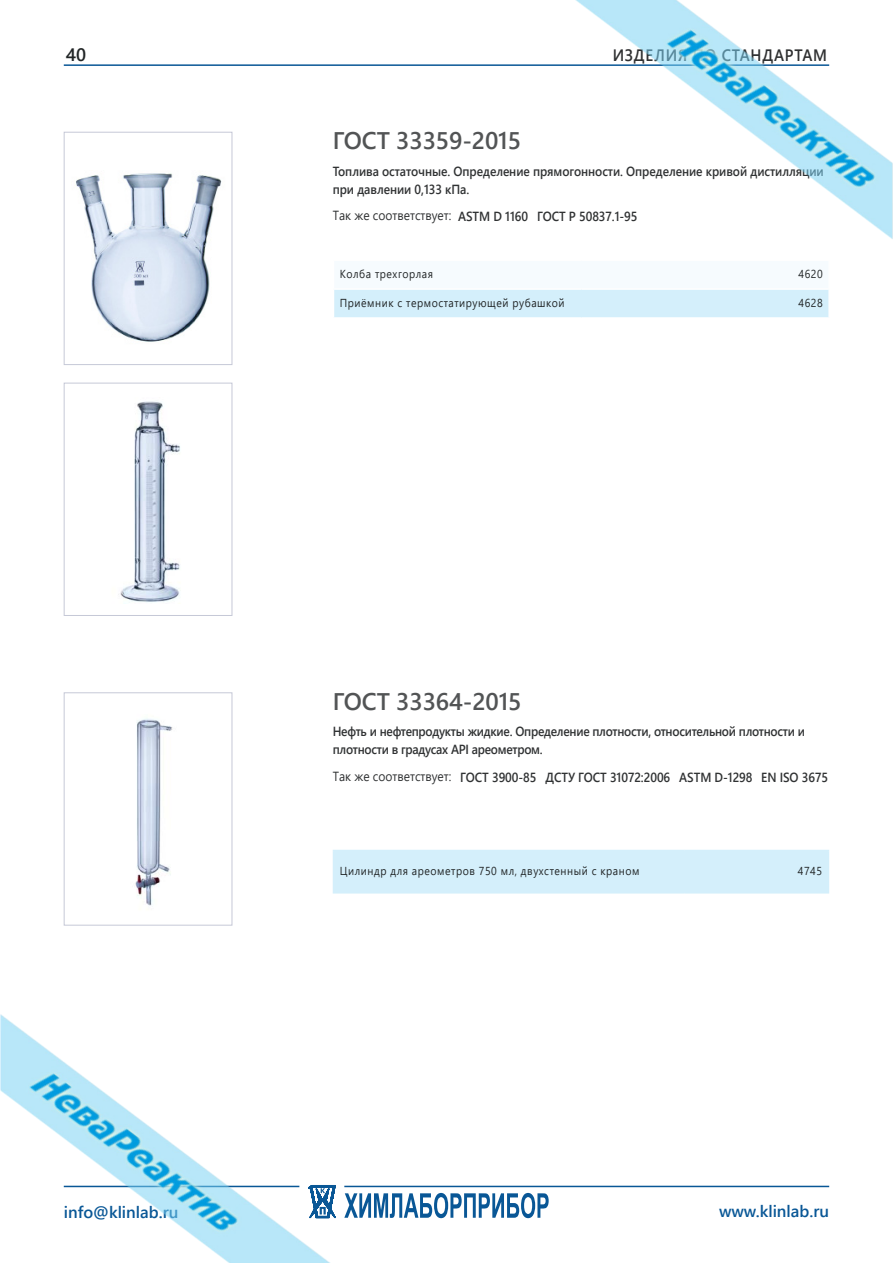
<style>
.page{position:relative;width:893px;height:1263px;background:#fff}
.page>*{position:absolute;margin:0;border:0;box-sizing:border-box;transform-origin:0 0}
.оглавление_гост{font:600 24px "Segoe UI";letter-spacing:-.005em;color:#525455}
.t1{font:600 18px "Segoe UI";color:#212526}
.t2{font:600 16.5px "Segoe UI";color:#095796}
.t3{font:600 16.5px "Segoe UI";letter-spacing:.05em;color:#2f3031;scale:.91 1}
.оглавление_гост-2{font:600 13.2px/18px "Segoe UI";letter-spacing:-.005em;color:#303233;scale:.91 1}
.t4{font:13.2px "Segoe UI";color:#303233;scale:.91 1}
.t5{font:11.55px "Segoe UI";letter-spacing:.05em;color:#212526;scale:.91 1}
</style>
<div class="page">
<img style="left:0;top:0;width:893px;height:1263px">
<h2 class="t1" style="left:66px;top:38px;width:22px">40</h2>
<p class="t3" style="left:613px;top:40px;width:237px">ИЗДЕЛИЯ ПО СТАНДАРТАМ</p>
<p class="оглавление_гост" style="left:333px;top:118px;width:190px">ГОСТ 33359-2015</p>
<p class="оглавление_гост-2" style="left:333px;top:161px;width:541px">Топлива остаточные. Определение прямогонности. Определение кривой дистилляции при давлении 0,133 кПа.</p>
<p class="t4" style="left:333px;top:203px;width:132px">Так же соответствует:</p>
<p class="оглавление_гост-2" style="left:458px;top:207px;width:78px">ASTM D 1160</p>
<p class="оглавление_гост-2" style="left:537px;top:207px;width:112px">ГОСТ Р 50837.1-95</p>
<p class="t5" style="left:340px;top:263px;width:104px">Колба трехгорлая</p>
<p class="t5" style="left:799px;top:263px;width:28px">4620</p>
<p class="t5" style="left:340px;top:292px;width:249px">Приёмник с термостатирующей рубашкой</p>
<p class="t5" style="left:799px;top:292px;width:28px">4628</p>
<p class="оглавление_гост" style="left:333px;top:679px;width:190px">ГОСТ 33364-2015</p>
<p class="оглавление_гост-2" style="left:333px;top:722px;width:520px">Нефть и нефтепродукты жидкие. Определение плотности, относительной плотности и плотности в градусах API ареометром.</p>
<p class="t4" style="left:333px;top:764px;width:132px">Так же соответствует:</p>
<p class="оглавление_гост-2" style="left:460px;top:767px;width:85px">ГОСТ 3900-85</p>
<p class="оглавление_гост-2" style="left:545px;top:767px;width:139px">ДСТУ ГОСТ 31072:2006</p>
<p class="оглавление_гост-2" style="left:679px;top:767px;width:82px">ASTM D-1298</p>
<p class="оглавление_гост-2" style="left:761px;top:767px;width:75px">EN ISO 3675</p>
<p class="t5" style="left:340px;top:860px;width:331px">Цилиндр для ареометров 750 мл, двухстенный с краном</p>
<p class="t5" style="left:798px;top:860px;width:28px">4745</p>
<p class="t2" style="left:64px;top:1197px;width:116px">info@klinlab.ru</p>
<p class="t2" style="left:719px;top:1196px;width:112px">www.klinlab.ru</p>
</div>
